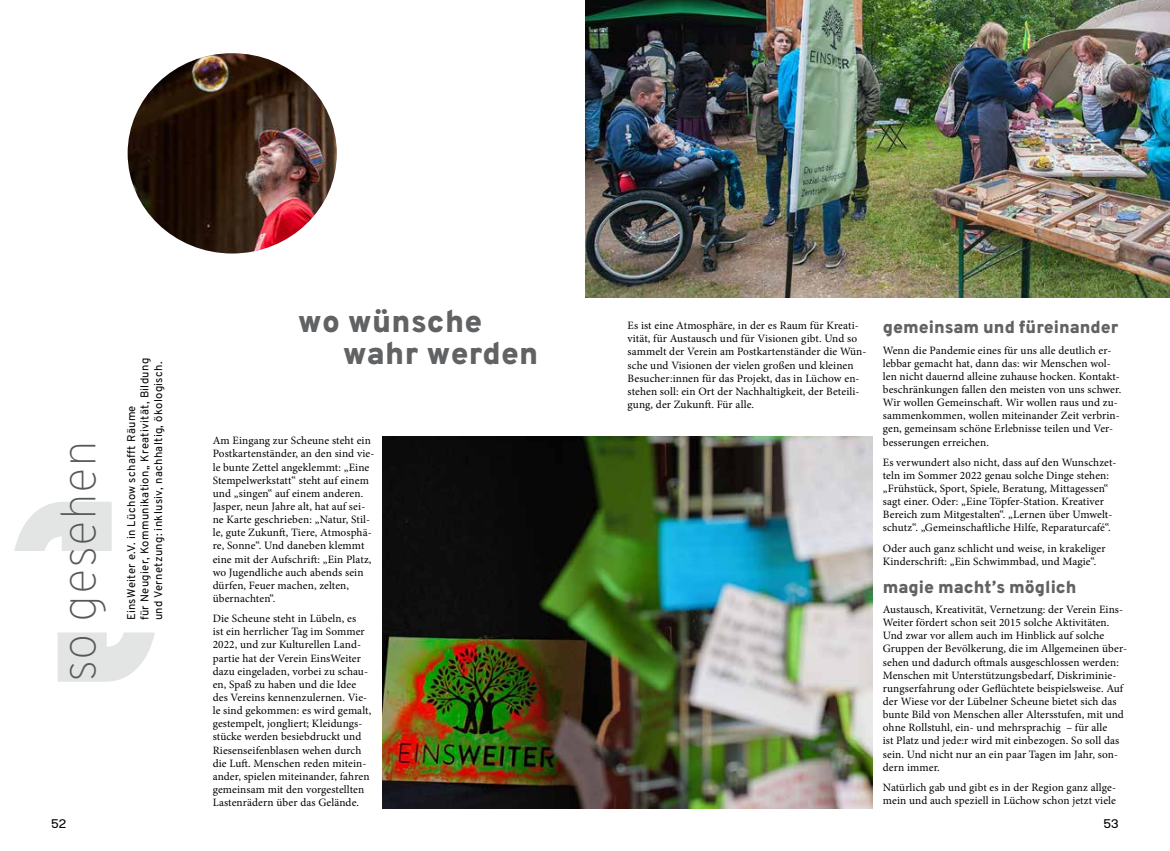
<style>
.page{position:relative;width:1170px;height:851px;background:#fff}
.page>*{position:absolute;margin:0;border:0;box-sizing:border-box;transform-origin:0 0}
.t1{font:100 48.75px "Overpass";letter-spacing:.01em;color:#58585a}
.t2{font:800 31.25px/32.5px "Overpass";letter-spacing:.01em;color:#616264}
.t3{font:800 17.5px "Overpass";color:#616264}
.t4{font:12.5px "Molde";color:#000}
.t5{font:11.25px/13.1px "Minion Pro";letter-spacing:.01em;color:#000}
.t6{font:11.25px/13.5px "Overpass";letter-spacing:.03em;color:#000}
</style>
<div class="page">
<img style="left:383px;top:436px;width:489px;height:372px">
<img style="left:585px;top:0;width:584px;height:298px">
<img style="left:128px;top:53px;width:209px;height:200px">
<h1 class="t1" style="left:49px;top:681px;width:243px;rotate:-90deg">so gesehen</h1>
<p class="t6" style="left:124px;top:620px;width:264px;rotate:-90deg">EinsWeiter e.V. in Lüchow schafft Räume<br>für Neugier, Kommunikation,, Kreativität, Bildung und Vernetzung: inklusiv, nachhaltig, ökologisch.</p>
<h2 class="t2" style="left:343px;top:305px;width:197px;text-indent:-45px">wo wünsche wahr werden</h2>
<p class="t5" style="left:213px;top:434px;width:163px">Am Eingang zur Scheune steht ein<br>Postkartenständer, an den sind vie&shy;le bunte Zettel angeklemmt: „Eine<br>Stempelwerkstatt“ steht auf einem und „singen“ auf einem anderen.<br>Jasper, neun Jahre alt, hat auf sei&shy;ne Karte geschrieben: „Natur, Stil&shy;le, gute Zukunft, Tiere, Atmosphä&shy;re, Sonne“. Und daneben klemmt eine mit der Aufschrift: „Ein Platz, wo Jugendliche auch abends sein dürfen, Feuer machen, zelten, übernachten“.</p>
<p class="t5" style="left:213px;top:612px;width:160px">Die Scheune steht in Lübeln, es<br>ist ein herrlicher Tag im Sommer<br>2022, und zur Kulturellen Land&shy;partie hat der Verein EinsWeiter dazu eingeladen, vorbei zu schau&shy;en, Spaß zu haben und die Idee des Vereins kennenzulernen. Vie&shy;le sind gekommen: es wird gemalt, gestempelt, jongliert; Kleidungs&shy;stücke werden besiebdruckt und<br>Riesenseifenblasen wehen durch die Luft. Menschen reden mitein&shy;ander, spielen miteinander, fahren gemeinsam mit den vorgestellten<br>Lastenrädern über das Gelände.</p>
<p class="t5" style="left:627px;top:319px;width:240px">Es ist eine Atmosphäre, in der es Raum für Kreati&shy;vität, für Austausch und für Visionen gibt. Und so sammelt der Verein am Postkartenständer die Wün&shy;sche und Visionen der vielen großen und kleinen Besucher:innen für das Projekt, das in Lüchow en&shy;stehen soll: ein Ort der Nachhaltigkeit, der Beteili&shy;gung, der Zukunft. Für alle.</p>
<h3 class="t3" style="left:882px;top:316px;width:237px">gemeinsam und füreinander</h3>
<p class="t5" style="left:882px;top:343px;width:240px">Wenn die Pandemie eines für uns alle deutlich er&shy;lebbar gemacht hat, dann das: wir Menschen wol&shy;len nicht dauernd alleine zuhause hocken. Kontakt&shy;beschränkungen fallen den meisten von uns schwer.<br>Wir wollen Gemeinschaft. Wir wollen raus und zu&shy;sammenkommen, wollen miteinander Zeit verbrin&shy;gen, gemeinsam schöne Erlebnisse teilen und Ver&shy;besserungen erreichen.</p>
<p class="t5" style="left:882px;top:455px;width:235px">Es verwundert also nicht, dass auf den Wunschzet&shy;teln im Sommer 2022 genau solche Dinge stehen: „Frühstück, Sport, Spiele, Beratung, Mittagessen“ sagt einer. Oder: „Eine Töpfer-Station. Kreativer Bereich zum Mitgestalten“. „Lernen über Umwelt&shy;schutz“. „Gemeinschaftliche Hilfe, Reparaturcafé“.</p>
<p class="t5" style="left:882px;top:541px;width:224px">Oder auch ganz schlicht und weise, in krakeliger<br>Kinderschrift: „Ein Schwimmbad, und Magie“.</p>
<h3 class="t3" style="left:882px;top:575px;width:195px">magie macht’s möglich</h3>
<p class="t5" style="left:882px;top:603px;width:246px">Austausch, Kreativität, Vernetzung: der Verein Eins-Weiter fördert schon seit 2015 solche Aktivitäten.<br>Und zwar vor allem auch im Hinblick auf solche Gruppen der Bevölkerung, die im Allgemeinen über&shy;sehen und dadurch oftmals ausgeschlossen werden:<br>Menschen mit Unterstützungsbedarf, Diskriminie&shy;rungserfahrung oder Geflüchtete beispielsweise. Auf der Wiese vor der Lübelner Scheune bietet sich das bunte Bild von Menschen aller Altersstufen, mit und ohne Rollstuhl, ein- und mehrsprachig – für alle<br>ist Platz und jede:r wird mit einbezogen. So soll das sein. Und nicht nur an ein paar Tagen im Jahr, son&shy;dern immer.</p>
<p class="t5" style="left:882px;top:780px;width:235px">Natürlich gab und gibt es in der Region ganz allge&shy;mein und auch speziell in Lüchow schon jetzt viele</p>
<p class="t4" style="left:51px;top:815px;width:17px">52</p>
<p class="t4" style="left:1103px;top:815px;width:17px">53</p>
</div>
